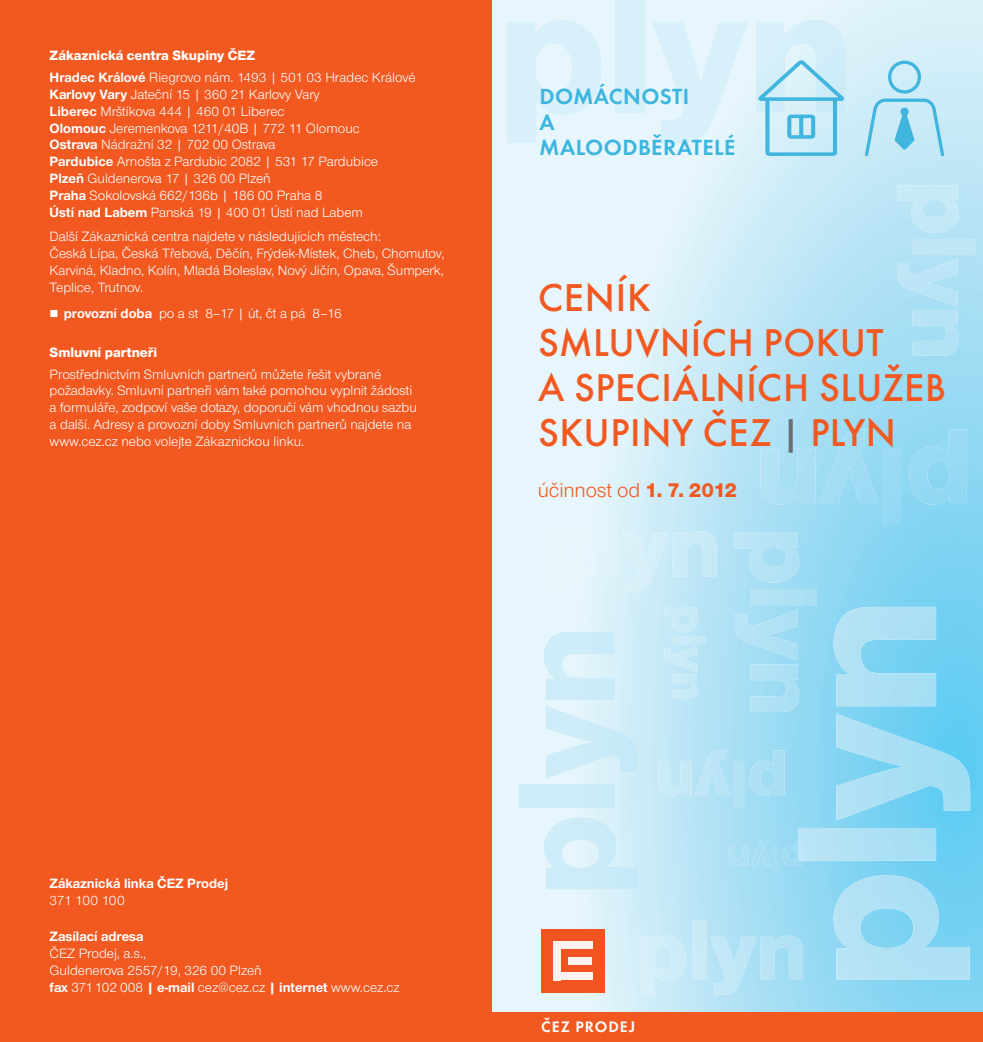
<style>
.page{position:relative;width:983px;height:1042px;background:#fff}
.page>*{position:absolute;margin:0;border:0;box-sizing:border-box;transform-origin:0 0}
._2014_-_titul{font:500 40.25px/45.1px "Futura CEZOT";letter-spacing:.015em;color:#f15921}
._2014_-_titul-katego{font:600 22.75px/25.6px "Futura CEZOT";letter-spacing:.015em;color:#3cb6df}
._2014_-_titul-2{font:21px "Nimbus CEZOT";color:#f15921}
.t1{font:600 15.75px "Futura CEZOT";letter-spacing:.065em;color:#fff}
.MOO_-_kontakty{font:14px/16.8px "Nimbus CEZOT";color:#fff}
.CZ_text{font:14px/16.8px "Nimbus CEZOT";color:#fff}
.MOO_-_kontakty-2{font:800 14px "Nimbus CEZOT";color:#fff}
.CZ_text-2{font:700 14px/16.8px "Nimbus CEZOT";color:#fff}
.s1{font-weight:700}
.s2{color:#6c6d70}
.s3{font-weight:800}
.s4{font-weight:400}
</style>
<div class="page">
<svg style="left:491px;top:0;width:491px;height:1012px;background:#c3e8f6"></svg>
<div style="left:550px;top:531px;width:46px;height:60px;background:#e8f6fc"></div>
<div style="left:603px;top:516px;width:15px;height:60px;background:#e0f3fa"></div>
<svg style="left:621px;top:531px;width:95px;height:60px;background:#ccebf7"></svg>
<svg style="left:749px;top:750px;width:35px;height:46px;background:#a7def4"></svg>
<div style="left:733px;top:762px;width:11px;height:46px;background:#b2e2f5"></div>
<svg style="left:658px;top:750px;width:72px;height:46px;background:#bde6f6"></svg>
<svg style="left:640px;top:935px;width:45px;height:59px;background:#cfecf7"></svg>
<div style="left:692px;top:920px;width:14px;height:60px;background:#c9eaf7"></div>
<svg style="left:710px;top:935px;width:92px;height:59px;background:#b2e2f4"></svg>
<svg style="left:507px;top:20px;width:94px;height:123px;background:#ddf2fa"></svg>
<div style="left:615px;top:0;width:30px;height:113px;background:#d8f0f9"></div>
<svg style="left:651px;top:22px;width:97px;height:122px;background:#dff2fa"></svg>
<svg style="left:908px;top:429px;width:58px;height:75px;background:#94d8f3"></svg>
<div style="left:882px;top:448px;width:18px;height:76px;background:#98daf4"></div>
<svg style="left:760px;top:429px;width:118px;height:75px;background:#a5def4"></svg>
<div style="left:772px;top:846px;width:6px;height:26px;background:#a4def4"></div>
<svg style="left:729px;top:840px;width:41px;height:26px"></svg>
<svg style="left:896px;top:185px;width:62px;height:48px;background:#c1e7f6"></svg>
<div style="left:912px;top:240px;width:62px;height:15px;background:#c0e7f6"></div>
<svg style="left:896px;top:258px;width:62px;height:98px;background:#b0e1f5"></svg>
<svg style="left:734px;top:533px;width:65px;height:50px;background:#b1e1f4"></svg>
<div style="left:750px;top:590px;width:65px;height:15px;background:#b0e1f5"></div>
<svg style="left:733px;top:609px;width:66px;height:103px;background:#aadff4"></svg>
<svg style="left:664px;top:607px;width:33px;height:25px"></svg>
<div style="left:672px;top:636px;width:33px;height:8px;background:#c8eaf7"></div>
<svg style="left:664px;top:646px;width:33px;height:52px;background:#c5e8f6"></svg>
<svg style="left:833px;top:875px;width:136px;height:105px;background:#9cdbf3"></svg>
<svg style="left:782px;top:828px;width:153px;height:38px;background:#a7def4"></svg>
<hr style="left:798px;top:840px;width:3px;height:21px;background:#c0e7f7">
<svg style="left:836px;top:714px;width:133px;height:107px;background:#8cd7f3"></svg>
<svg style="left:833px;top:607px;width:102px;height:99px;background:#9fdcf3"></svg>
<svg style="left:543px;top:817px;width:95px;height:72px;background:#d1edf8"></svg>
<div style="left:519px;top:784px;width:95px;height:23px;background:#cfedf8"></div>
<svg style="left:543px;top:631px;width:95px;height:148px;background:#d4eef8"></svg>
<svg style="left:864px;top:61px;width:80px;height:95px;background:#b4e2f3"></svg>
<svg style="left:755px;top:20px;width:90px;height:136px;background:#c0e6f4"></svg>
<div style="left:0;top:0;width:491px;height:1042px;background:#f15921"></div>
<div style="left:491px;top:1012px;width:491px;height:30px;background:#f15921"></div>
<div style="left:541px;top:929px;width:63px;height:63px;background:#f15921"></div>
<div style="left:553px;top:941px;width:39px;height:8px;background:#fef3f0"></div>
<div style="left:568px;top:957px;width:24px;height:7px;background:#fef3f0"></div>
<div style="left:553px;top:972px;width:39px;height:8px;background:#fef3f0"></div>
<div style="left:553px;top:941px;width:8px;height:39px;background:#fef3f0"></div>
<p class="MOO_-_kontakty-2" style="left:50px;top:48px;width:207px">Zákaznická centra Skupiny ČEZ</p>
<p class="MOO_-_kontakty" style="left:50px;top:69px;width:367px"><span class="s1">Hradec Králové</span> Riegrovo nám. 1493 | 501 03 Hradec Králové <span class="s1">Karlovy Vary</span> Jateční 15 | 360 21 Karlovy Vary<br><span class="s1">Liberec</span> Mrštíkova 444 | 460 01 Liberec<br><span class="s1">Olomouc</span> Jeremenkova 1211/40B | 772 11 Olomouc<br><span class="s1">Ostrava</span> Nádražní 32 | 702 00 Ostrava<br><span class="s1">Pardubice</span> Arnošta z Pardubic 2082 | 531 17 Pardubice <span class="s1">Plzeň</span> Guldenerova 17 | 326 00 Plzeň</p>
<p class="MOO_-_kontakty" style="left:50px;top:187px;width:315px"><span class="s1">Praha</span> Sokolovská 662/136b | 186 00 Praha 8<br><span class="s1">Ústí nad Labem</span> Panská 19 | 400 01 Ústí nad Labem</p>
<p class="MOO_-_kontakty" style="left:50px;top:228px;width:396px">Další Zákaznická centra najdete v následujících městech:<br>Česká Lípa, Česká Třebová, Děčín, Frýdek-Místek, Cheb, Chomutov, Karviná, Kladno, Kolín, Mladá Boleslav, Nový Jičín, Opava, Šumperk, Teplice, Trutnov.</p>
<p class="MOO_-_kontakty" style="left:50px;top:305px;width:293px">■ <span class="s1">provozní doba</span> po a st 8–17 | út, čt a pá 8–16</p>
<p class="MOO_-_kontakty-2" style="left:50px;top:344px;width:109px">Smluvní partneři</p>
<p class="MOO_-_kontakty" style="left:50px;top:366px;width:368px">Prostřednictvím Smluvních partnerů můžete řešit vybrané požadavky. Smluvní partneři vám také pomohou vyplnit žádosti a formuláře, zodpoví vaše dotazy, doporučí vám vhodnou sazbu a další. Adresy a provozní doby Smluvních partnerů najdete na www.cez.cz nebo volejte Zákaznickou linku.</p>
<p class="_2014_-_titul-katego" style="left:539px;top:84px;width:197px">DOMÁCNOSTI<br>A<br>MALOODBĚRATELÉ</p>
<p class="_2014_-_titul" style="left:538px;top:275px;width:409px">CENÍK<br>SMLUVNÍCH POKUT<br>A SPECIÁLNÍCH SLUŽEB<br>SKUPINY ČEZ <span class="s2">|</span> PLYN</p>
<p class="_2014_-_titul-2" style="left:537px;top:478px;width:201px">účinnost od <span class="s3">1. 7. 2012</span></p>
<p class="CZ_text-2" style="left:50px;top:875px;width:180px">Zákaznická linka ČEZ Prodej<br><span class="s4">371 100 100</span></p>
<p class="CZ_text" style="left:50px;top:928px;width:213px"><span class="s1">Zasílací adresa<br></span>ČEZ Prodej, a.s.,<br>Guldenerova 2557/19, 326 00 Plzeň</p>
<p class="CZ_text" style="left:50px;top:979px;width:351px"><span class="s1">fax</span> 371102 008 <span class="s1">| e-mail</span> cez@cez.cz <span class="s1">| internet</span> www.cez.cz</p>
<p class="t1" style="left:541px;top:1017px;width:96px">ČEZ PRODEJ</p>
</div>
